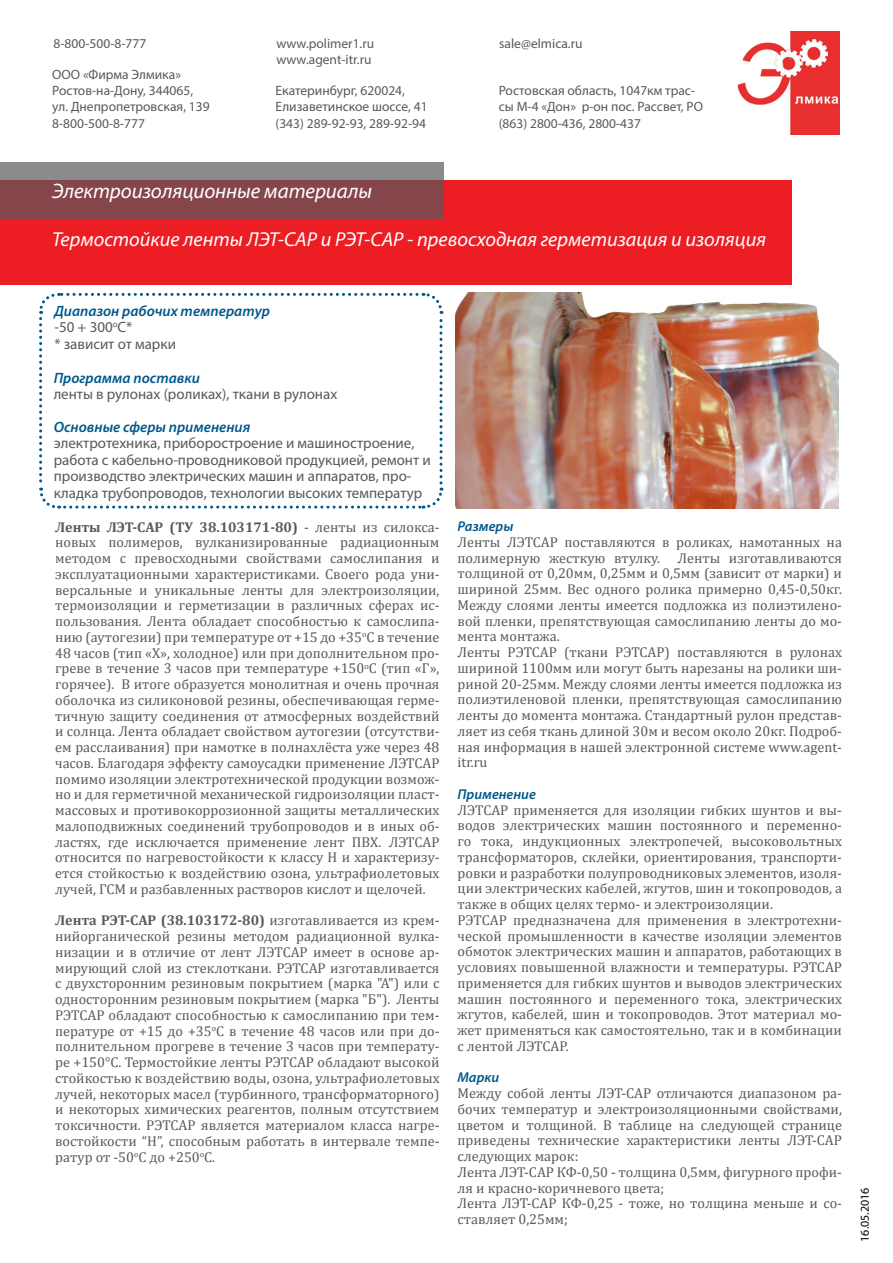
<style>
.page{position:relative;width:893px;height:1263px;background:#fff}
.page>*{position:absolute;margin:0;border:0;box-sizing:border-box;transform-origin:0 0}
.t1{font:italic 21px "Myriad Pro";letter-spacing:-.005em;color:#fff}
.t2{font:italic 20.25px "Myriad Pro";color:#fff}
.t3{font:15px/16.5px "Myriad Pro";color:#58595b}
.t4{font:italic 600 15px/16.5px "Myriad Pro";color:#00578b}
.t5{font:14.25px/15.8px "Cambria";color:#58595b}
.t6{font:italic 600 14.25px "Myriad Pro";color:#00578b}
.t7{font:13.5px/16.2px "Myriad Pro";color:#58595b}
.t8{font:12px "Myriad Pro";color:#000}
.s1{font-weight:400;font-style:normal;color:#58595b}
.s2{font-weight:700}
</style>
<div class="page">
<svg style="left:39px;top:292px;width:405px;height:217px"></svg>
<img style="left:737px;top:32px;width:102px;height:102px">
<div style="left:0;top:181px;width:791px;height:104px;background:#ed1d24"></div>
<svg style="left:0;top:162px;width:443px;height:56px;background:#855c5f"></svg>
<img style="left:455px;top:293px;width:384px;height:216px">
<p class="t7" style="left:54px;top:35px;width:94px">8-800-500-8-777</p>
<p class="t7" style="left:276px;top:35px;width:99px">www.polimer1.ru www.agent-itr.ru</p>
<p class="t7" style="left:499px;top:35px;width:85px">sale@elmica.ru</p>
<p class="t7" style="left:52px;top:66px;width:159px">ООО «Фирма Элмика»<br>Ростов-на-Дону, 344065, ул. Днепропетровская, 139<br>8-800-500-8-777</p>
<p class="t7" style="left:276px;top:82px;width:154px">Екатеринбург, 620024,<br>Елизаветинское шоссе, 41 (343) 289-92-93, 289-92-94</p>
<p class="t7" style="left:499px;top:82px;width:206px">Ростовская область, 1047км трас&shy;сы М-4 «Дон» р-он пос. Рассвет, РО (863) 2800-436, 2800-437</p>
<h1 class="t1" style="left:52px;top:178px;width:321px">Электроизоляционные материалы</h1>
<h2 class="t2" style="left:52px;top:227px;width:715px">Термостойкие ленты ЛЭТ-САР и РЭТ-САР - превосходная герметизация и изоляция</h2>
<p class="t4" style="left:54px;top:302px;width:217px">Диапазон рабочих температур <span class="s1">-50 + 300</span><sup>о</sup><span class="s1">С*<br>* зависит от марки</span></p>
<p class="t4" style="left:54px;top:369px;width:148px">Программа поставки</p>
<p class="t3" style="left:54px;top:386px;width:285px">ленты в рулонах (роликах), ткани в рулонах</p>
<p class="t4" style="left:54px;top:418px;width:198px">Основные сферы применения</p>
<p class="t3" style="left:54px;top:434px;width:379px">электротехника, приборостроение и машиностроение, работа с кабельно-проводниковой продукцией, ремонт и производство электрических машин и аппаратов, про&shy;кладка трубопроводов, технологии высоких температур</p>
<p class="t5" style="left:55px;top:519px;width:386px;text-align:justify"><span class="s2">Ленты ЛЭТ-САР (ТУ 38.103171-80)</span> - ленты из силокса&shy;новых полимеров, вулканизированные радиационным методом с превосходными свойствами самослипания и эксплуатационными характеристиками. Своего рода уни&shy;версальные и уникальные ленты для электроизоляции, термоизоляции и герметизации в различных сферах ис&shy;пользования. Лента обладает способностью к самослипа&shy;нию (аутогезии) при температуре от +15 до +35<sup>о</sup>С в течение 48 часов (тип «Х», холодное) или при дополнительном про&shy;греве в течение 3 часов при температуре +150<sup>о</sup>С (тип «Г», горячее). В итоге образуется монолитная и очень прочная оболочка из силиконовой резины, обеспечивающая герме&shy;тичную защиту соединения от атмосферных воздействий и солнца. Лента обладает свойством аутогезии (отсутстви&shy;ем расслаивания) при намотке в полнахлёста уже через 48 часов. Благодаря эффекту самоусадки применение ЛЭТСАР помимо изоляции электротехнической продукции возмож&shy;но и для герметичной механической гидроизоляции пласт&shy;массовых и противокоррозионной защиты металлических малоподвижных соединений трубопроводов и в иных об&shy;ластях, где исключается применение лент ПВХ. ЛЭТСАР относится по нагревостойкости к классу Н и характеризу&shy;ется стойкостью к воздействию озона, ультрафиолетовых лучей, ГСМ и разбавленных растворов кислот и щелочей.</p>
<p class="t5" style="left:55px;top:912px;width:386px;text-align:justify"><span class="s2">Лента РЭТ-САР (38.103172-80)</span> изготавливается из крем&shy;нийорганической резины методом радиационной вулка&shy;низации и в отличие от лент ЛЭТСАР имеет в основе ар&shy;мирующий слой из стеклоткани. РЭТСАР изготавливается с двухсторонним резиновым покрытием (марка "А") или с односторонним резиновым покрытием (марка "Б"). Ленты РЭТСАР обладают способностью к самослипанию при тем&shy;пературе от +15 до +35<sup>о</sup>С в течение 48 часов или при до&shy;полнительном прогреве в течение 3 часов при температу&shy;ре +150°С. Термостойкие ленты РЭТСАР обладают высокой стойкостью к воздействию воды, озона, ультрафиолетовых лучей, некоторых масел (турбинного, трансформаторного) и некоторых химических реагентов, полным отсутствием токсичности. РЭТСАР является материалом класса нагре&shy;востойкости “Н”, способным работать в интервале темпе&shy;ратур от -50<sup>о</sup>С до +250<sup>о</sup>С.</p>
<p class="t6" style="left:458px;top:517px;width:57px">Размеры</p>
<p class="t5" style="left:458px;top:534px;width:386px">Ленты ЛЭТСАР поставляются в роликах, намотанных на полимерную жесткую втулку. Ленты изготавливаются толщиной от 0,20мм, 0,25мм и 0,5мм (зависит от марки) и шириной 25мм. Вес одного ролика примерно 0,45-0,50кг.<br>Между слоями ленты имеется подложка из полиэтилено&shy;вой пленки, препятствующая самослипанию ленты до мо&shy;мента монтажа.<br>Ленты РЭТСАР (ткани РЭТСАР) поставляются в рулонах шириной 1100мм или могут быть нарезаны на ролики ши&shy;риной 20-25мм. Между слоями ленты имеется подложка из полиэтиленовой пленки, препятствующая самослипанию ленты до момента монтажа. Стандартный рулон представ&shy;ляет из себя ткань длиной 30м и весом около 20кг. Подроб&shy;ная информация в нашей электронной системе www.agent&shy;itr.ru</p>
<p class="t6" style="left:458px;top:785px;width:80px">Применение</p>
<p class="t5" style="left:458px;top:802px;width:386px">ЛЭТСАР применяется для изоляции гибких шунтов и вы&shy;водов электрических машин постоянного и переменно&shy;го тока, индукционных электропечей, высоковольтных трансформаторов, склейки, ориентирования, транспорти&shy;ровки и разработки полупроводниковых элементов, изоля&shy;ции электрических кабелей, жгутов, шин и токопроводов, а также в общих целях термо- и электроизоляции.<br>РЭТСАР предназначена для применения в электротехни&shy;ческой промышленности в качестве изоляции элементов обмоток электрических машин и аппаратов, работающих в условиях повышенной влажности и температуры. РЭТСАР применяется для гибких шунтов и выводов электрических машин постоянного и переменного тока, электрических жгутов, кабелей, шин и токопроводов. Этот материал мо&shy;жет применяться как самостоятельно, так и в комбинации с лентой ЛЭТСАР.</p>
<p class="t6" style="left:458px;top:1068px;width:43px">Марки</p>
<p class="t5" style="left:458px;top:1085px;width:386px">Между собой ленты ЛЭТ-САР отличаются диапазоном ра&shy;бочих температур и электроизоляционными свойствами, цветом и толщиной. В таблице на следующей странице приведены технические характеристики ленты ЛЭТ-САР следующих марок:<br>Лента ЛЭТ-САР КФ-0,50 - толщина 0,5мм, фигурного профи&shy;ля и красно-коричневого цвета;<br>Лента ЛЭТ-САР КФ-0,25 - тоже, но толщина меньше и со&shy;ставляет 0,25мм;</p>
<p class="t8" style="left:857px;top:1242px;width:56px;rotate:-90deg">16.05.2016</p>
</div>
